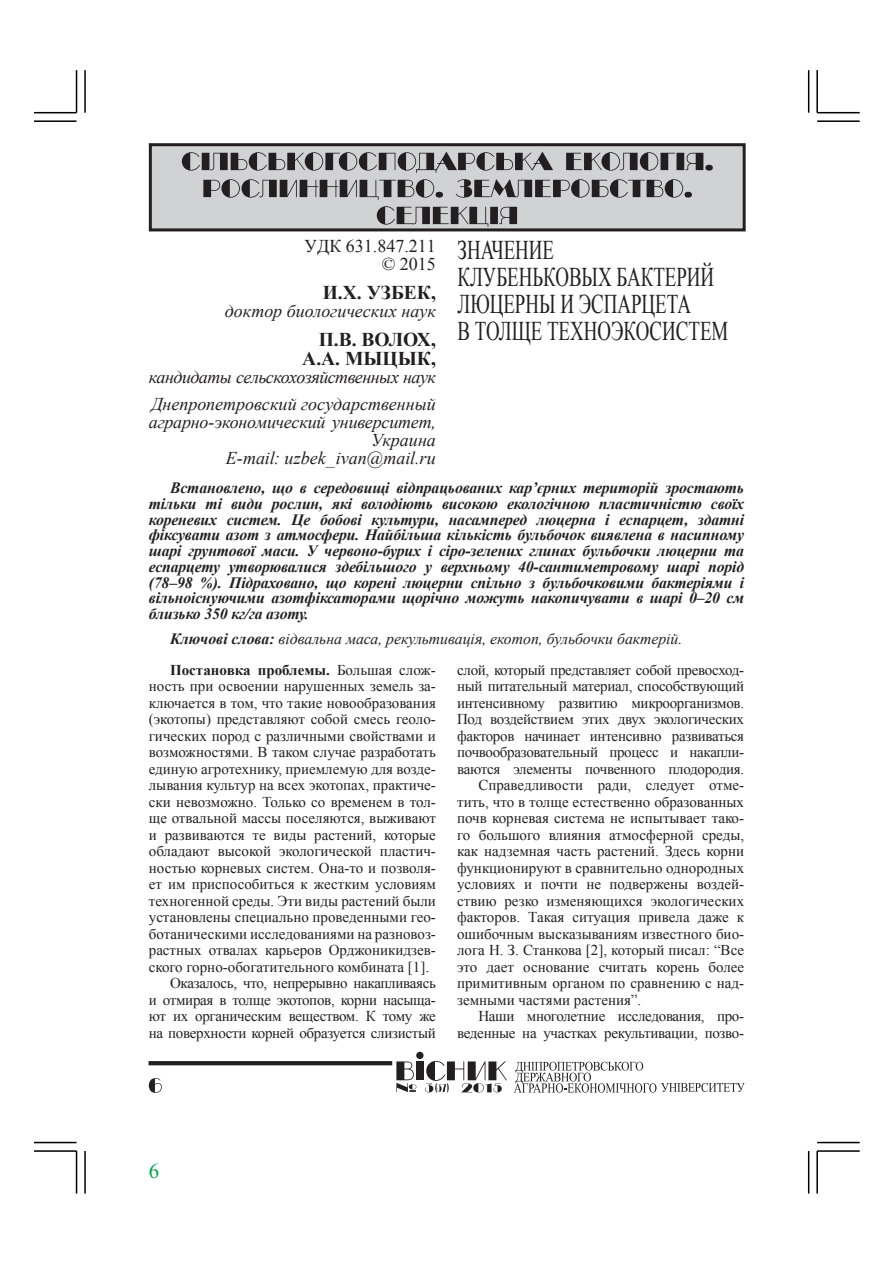
<style>
.page{position:relative;width:893px;height:1263px;background:#fff}
.page>*{position:absolute;margin:0;border:0;box-sizing:border-box;transform-origin:0 0}
.заголовок_статьи{font:27px/27px "Times New Roman";color:#231f20;scale:.7 1}
.t1{font:21px "Times New Roman";color:#00a54f}
.Фио{font:700 19.5px "Times New Roman";color:#231f20}
.звание{font:italic 18px "Times New Roman";letter-spacing:-.005em;color:#231f20}
.звание-2{font:italic 18px "Times New Roman";letter-spacing:-.03em;color:#231f20}
.УДК{font:18px "Times New Roman";color:#231f20}
.Анотация{font:italic 700 15.75px/15.8px "Times New Roman";letter-spacing:-.01em;color:#231f20;text-align:justify}
.Анотация-2{font:italic 15.75px "Times New Roman";color:#231f20}
.текст{font:15px/16.5px "Times New Roman";letter-spacing:-.02em;color:#231f20;text-align:justify}
.текст-2{font:15px/16.5px "Times New Roman";color:#231f20}
.s1{font-weight:700}
</style>
<div class="page">
<hr style="left:84px;top:70px;width:2px;height:43px;background:#000">
<hr style="left:76px;top:70px;width:1px;height:43px;background:#000">
<hr style="left:34px;top:120px;width:43px;height:2px;background:#000">
<hr style="left:34px;top:112px;width:43px;height:1px;background:#000">
<hr style="left:817px;top:120px;width:43px;height:2px;background:#000">
<hr style="left:817px;top:112px;width:43px;height:1px;background:#000">
<hr style="left:808px;top:70px;width:1px;height:43px;background:#000">
<hr style="left:816px;top:70px;width:2px;height:43px;background:#000">
<hr style="left:808px;top:1151px;width:1px;height:42px;background:#000">
<hr style="left:816px;top:1151px;width:2px;height:42px;background:#000">
<hr style="left:817px;top:1142px;width:43px;height:1px;background:#000">
<hr style="left:817px;top:1150px;width:43px;height:2px;background:#000">
<hr style="left:34px;top:1142px;width:43px;height:1px;background:#000">
<hr style="left:34px;top:1150px;width:43px;height:2px;background:#000">
<hr style="left:84px;top:1151px;width:2px;height:42px;background:#000">
<hr style="left:76px;top:1151px;width:1px;height:42px;background:#000">
<svg style="left:149px;top:1061px;width:243px;height:4px"></svg>
<div style="left:416px;top:1061px;width:8px;height:19px;background:#231f20"></div>
<div style="left:416px;top:1052px;width:8px;height:7px;background:#231f20;border-radius:50%"></div>
<svg style="left:396px;top:1061px;width:20px;height:31px"></svg>
<svg style="left:514px;top:1062px;width:231px;height:31px"></svg>
<svg style="left:425px;top:1061px;width:82px;height:32px"></svg>
<div style="left:149px;top:143px;width:597px;height:88px;background:#d1d2d4;border:3px solid #231f20"></div>
<svg style="left:377px;top:206px;width:140px;height:21px"></svg>
<svg style="left:203px;top:179px;width:489px;height:21px"></svg>
<svg style="left:182px;top:152px;width:531px;height:21px"></svg>
<svg style="left:149px;top:1078px;width:13px;height:15px"></svg>
<p class="УДК" style="left:304px;top:234px;width:133px">УДК 631.847.211</p>
<p class="УДК" style="left:382px;top:252px;width:56px">© 2015</p>
<p class="заголовок_статьи" style="left:458px;top:236px;width:139px">ЗНАЧЕНИЕ</p>
<p class="заголовок_статьи" style="left:458px;top:263px;width:368px">КЛУБЕНЬКОВЫХ БАКТЕРИЙ<br>ЛЮЦЕРНЫ И ЭСПАРЦЕТА</p>
<p class="заголовок_статьи" style="left:458px;top:317px;width:388px">В ТОЛЩЕ ТЕХНОЭКОСИСТЕМ</p>
<p class="Фио" style="left:323px;top:279px;width:115px">И.Х. УЗБЕК,</p>
<p class="звание" style="left:225px;top:299px;width:213px">доктор биологических наук</p>
<p class="Фио" style="left:319px;top:326px;width:119px">П.В. ВОЛОХ,</p>
<p class="Фио" style="left:302px;top:345px;width:135px">А.А. МЫЦЫК,</p>
<p class="звание-2" style="left:149px;top:365px;width:289px">кандидаты сельскохозяйственных наук</p>
<p class="звание" style="left:151px;top:392px;width:286px">Днепропетровский государственный</p>
<p class="звание" style="left:149px;top:410px;width:289px">аграрно-экономический университет,</p>
<p class="звание" style="left:371px;top:428px;width:66px">Украина</p>
<p class="звание" style="left:226px;top:446px;width:212px">E-mail: uzbek_ivan@mail.ru</p>
<p class="Анотация" style="left:149px;top:480px;width:597px;text-indent:21px">Встановлено, що в середовищі відпрацьованих кар’єрних територій зростають тільки ті види рослин, які володіють високою екологічною пластичністю своїх кореневих систем. Це бобові культури, насамперед люцерна і еспарцет, здатні фіксувати азот з атмосфери. Найбільша кількість бульбочок виявлена в насипному шарі грунтової маси. У червоно-бурих і сіро-зелених глинах бульбочки люцерни та еспарцету утворювалися здебільшого у верхньому 40-сантиметровому шарі порід (78–98 %). Підраховано, що корені люцерни спільно з бульбочковими бактеріями і вільноіснуючими азотфіксаторами щорічно можуть накопичувати в шарі 0–20 см близько 350 кг/га азоту.</p>
<p class="Анотация-2" style="left:170px;top:628px;width:514px"><span class="s1">Ключові слова:</span> відвальна маса, рекультивація, екотоп, бульбочки бактерій.</p>
<p class="текст" style="left:149px;top:661px;width:289px;text-indent:21px"><span class="s1">Постановка проблемы.</span> Большая слож&shy;ность при освоении нарушенных земель за&shy;ключается в том, что такие новообразования (экотопы) представляют собой смесь геоло&shy;гических пород с различными свойствами и возможностями. В таком случае разработать единую агротехнику, приемлемую для возде&shy;лывания культур на всех экотопах, практиче&shy;ски невозможно. Только со временем в тол&shy;ще отвальной массы поселяются, выживают и развиваются те виды растений, которые обладают высокой экологической пластич&shy;ностью корневых систем. Она-то и позволя&shy;ет им приспособиться к жестким условиям техногенной среды. Эти виды растений были установлены специально проведенными гео&shy;ботаническими исследованиями на разновоз-</p>
<p class="текст-2" style="left:149px;top:942px;width:289px">растных отвалах карьеров Орджоникидзев&shy;ского горно-обогатительного комбината [1].</p>
<p class="текст" style="left:149px;top:975px;width:289px;text-indent:21px">Оказалось, что, непрерывно накапливаясь и отмирая в толще экотопов, корни насыща&shy;ют их органическим веществом. К тому же на поверхности корней образуется слизистый</p>
<p class="текст" style="left:457px;top:661px;width:289px">слой, который представляет собой превосход&shy;ный питательный материал, способствующий интенсивному развитию микроорганизмов.<br>Под воздействием этих двух экологических факторов начинает интенсивно развиваться почвообразовательный процесс и накапли&shy;ваются элементы почвенного плодородия.</p>
<p class="текст" style="left:457px;top:777px;width:289px;text-indent:21px">Справедливости ради, следует отме&shy;тить, что в толще естественно образованных почв корневая система не испытывает тако&shy;го большого влияния атмосферной среды, как надземная часть растений. Здесь корни функционируют в сравнительно однородных условиях и почти не подвержены воздей&shy;ствию резко изменяющихся экологических факторов. Такая ситуация привела даже к ошибочным высказываниям известного био&shy;лога Н. З. Станкова [2], который писал: “Все это дает основание считать корень более примитивным органом по сравнению с над&shy;земными частями растения”.</p>
<p class="текст" style="left:457px;top:1008px;width:289px;text-align:right">Наши многолетние исследования, про&shy;веденные на участках рекультивации, позво-</p>
<p class="t1" style="left:149px;top:1157px;width:12px">6</p>
</div>
